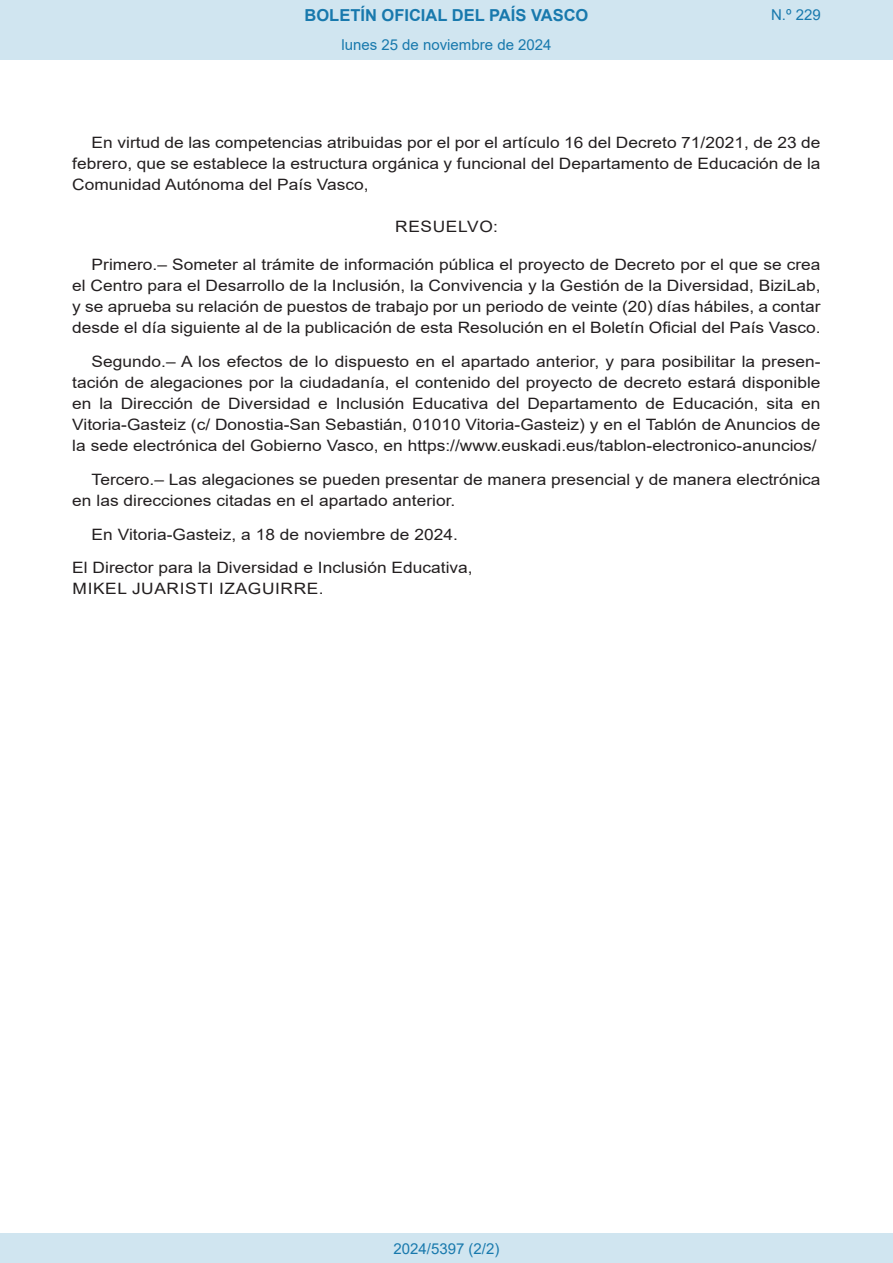
<style>
.page{position:relative;width:893px;height:1263px;background:#fff}
.page>*{position:absolute;margin:0;border:0;box-sizing:border-box;transform-origin:0 0}
.t1{font:700 16.5px "Arial";color:#1879ad}
.BOPVDetalle{font:15.6px/21px "Arial";color:#231f20;text-align:justify;scale:1.11 1}
.BOPVFirmaPuesto{font:15.6px "Arial";color:#231f20;scale:1.11 1}
.BOPVFirmaLugFec{font:15.6px "Arial";color:#231f20;scale:1.11 1}
.BOPVFirmaNombre{font:15.6px "Arial";letter-spacing:.035em;color:#231f20;scale:1.11 1}
.BOPVClave{font:15.6px "Arial";letter-spacing:.035em;color:#231f20;scale:1.11 1}
.Paginacion_Centro{font:15px "Arial";color:#1879ad}
</style>
<div class="page">
<div style="left:0;top:0;width:893px;height:60px;background:#d0e5f0"></div>
<div style="left:0;top:1233px;width:893px;height:30px;background:#d0e5f0"></div>
<p class="t1" style="left:305px;top:3px;width:285px">BOLETÍN OFICIAL DEL PAÍS VASCO</p>
<p class="Paginacion_Centro" style="left:341px;top:35px;width:212px">lunes 25 de noviembre de 2024</p>
<p class="Paginacion_Centro" style="left:771px;top:5px;width:51px">N.º 229</p>
<p class="BOPVDetalle" style="left:72px;top:132px;width:676px;text-indent:19px">En virtud de las competencias atribuidas por el por el artículo 16 del Decreto 71/2021, de 23 de febrero, que se establece la estructura orgánica y funcional del Departamento de Educación de la Comunidad Autónoma del País Vasco,</p>
<p class="BOPVClave" style="left:395px;top:216px;width:94px">RESUELVO:</p>
<p class="BOPVDetalle" style="left:72px;top:254px;width:676px;text-indent:19px">Primero.– Someter al trámite de información pública el proyecto de Decreto por el que se crea el Centro para el Desarrollo de la Inclusión, la Convivencia y la Gestión de la Diversidad, BiziLab, y se aprueba su relación de puestos de trabajo por un periodo de veinte (20) días hábiles, a contar desde el día siguiente al de la publicación de esta Resolución en el Boletín Oficial del País Vasco.</p>
<p class="BOPVDetalle" style="left:72px;top:351px;width:676px;text-indent:19px">Segundo.– A los efectos de lo dispuesto en el apartado anterior, y para posibilitar la presen&shy;tación de alegaciones por la ciudadanía, el contenido del proyecto de decreto estará disponible en la Dirección de Diversidad e Inclusión Educativa del Departamento de Educación, sita en Vitoria-Gasteiz (c/ Donostia-San Sebastián, 01010 Vitoria-Gasteiz) y en el Tablón de Anuncios de la sede electrónica del Gobierno Vasco, en https://www.euskadi.eus/tablon-electronico-anuncios/</p>
<p class="BOPVDetalle" style="left:72px;top:469px;width:676px;text-indent:19px">Tercero.– Las alegaciones se pueden presentar de manera presencial y de manera electrónica en las direcciones citadas en el apartado anterior.</p>
<p class="BOPVFirmaLugFec" style="left:92px;top:523px;width:331px">En Vitoria-Gasteiz, a 18 de noviembre de 2024.</p>
<p class="BOPVFirmaPuesto" style="left:72px;top:557px;width:362px">El Director para la Diversidad e Inclusión Educativa,</p>
<p class="BOPVFirmaNombre" style="left:73px;top:578px;width:228px">MIKEL JUARISTI IZAGUIRRE.</p>
<p class="Paginacion_Centro" style="left:393px;top:1238px;width:107px">2024/5397 (2/2)</p>
</div>
